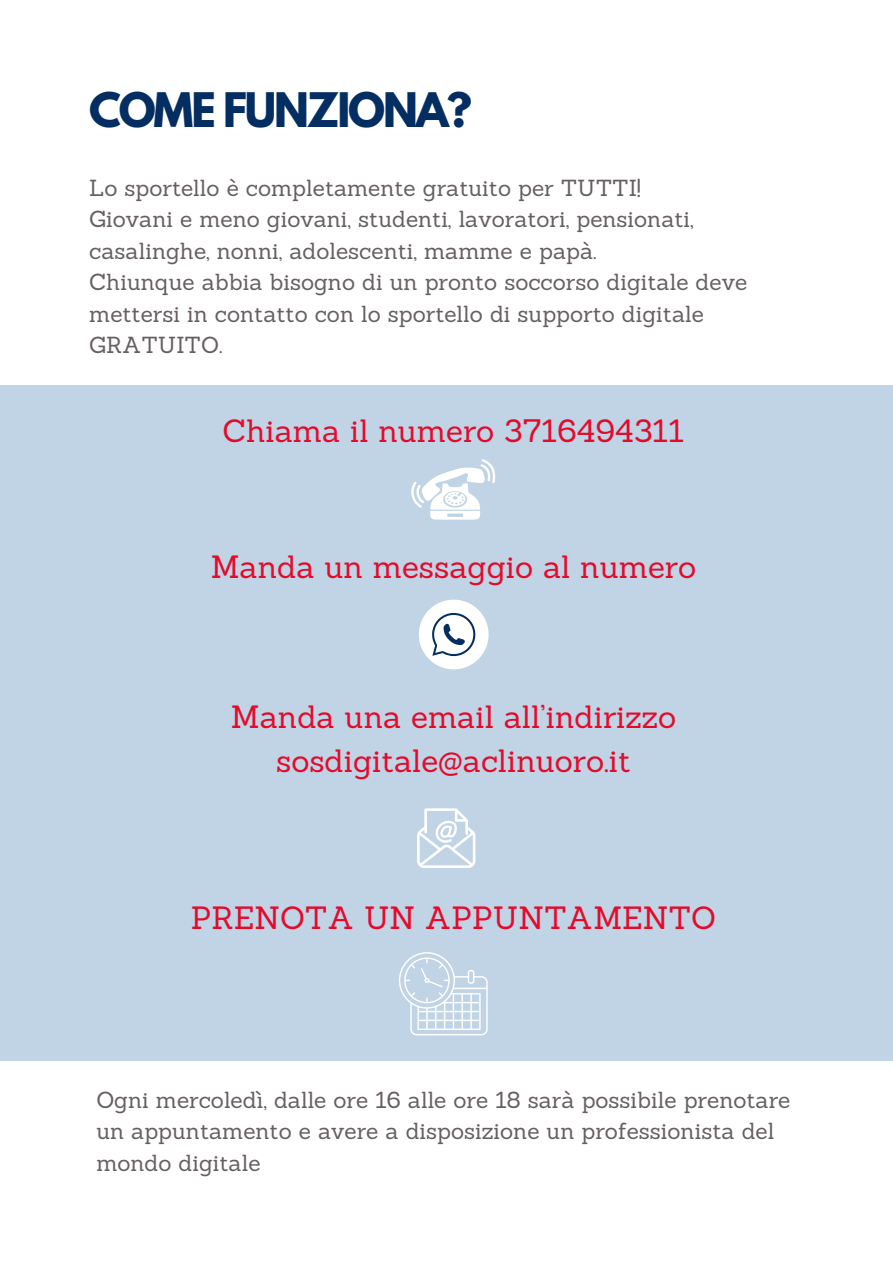
<style>
.page{position:relative;width:893px;height:1264px;background:#fff}
.page>*{position:absolute;margin:0;border:0;box-sizing:border-box;transform-origin:0 0}
.t1{font:700 42.15px "League Spartan";letter-spacing:-.05em;color:#042d62}
.t2{font:31.35px/43.7px "Sanchez";color:#e40a2a;text-align:center}
.t3{font:22.65px/31.5px "Sanchez";color:#665f5f}
</style>
<div class="page">
<div style="left:0;top:385px;width:892px;height:675px;background:#c0d4e6"></div>
<svg style="left:411px;top:459px;width:85px;height:60px"></svg>
<svg style="left:419px;top:599px;width:69px;height:70px"></svg>
<svg style="left:417px;top:808px;width:58px;height:60px"></svg>
<svg style="left:399px;top:952px;width:88px;height:83px"></svg>
<p class="t1" style="left:89px;top:89px;width:384px">COME FUNZIONA?</p>
<p class="t3" style="left:89px;top:172px;width:553px">Lo sportello è completamente gratuito per TUTTI!</p>
<p class="t3" style="left:89px;top:203px;width:606px">Giovani e meno giovani, studenti, lavoratori, pensionati, casalinghe, nonni, adolescenti, mamme e papà.</p>
<p class="t3" style="left:89px;top:266px;width:659px">Chiunque abbia bisogno di un pronto soccorso digitale deve mettersi in contatto con lo sportello di supporto digitale<br>GRATUITO.</p>
<p class="t2" style="left:222px;top:408px;width:463px">Chiama il numero 3716494311</p>
<p class="t2" style="left:211px;top:545px;width:487px">Manda un messaggio al numero</p>
<p class="t2" style="left:231px;top:694px;width:446px">Manda una email all’indirizzo sosdigitale@aclinuoro.it</p>
<p class="t2" style="left:191px;top:895px;width:527px">PRENOTA UN APPUNTAMENTO</p>
<p class="t3" style="left:96px;top:1083px;width:695px">Ogni mercoledì, dalle ore 16 alle ore 18 sarà possibile prenotare un appuntamento e avere a disposizione un professionista del mondo digitale</p>
</div>
